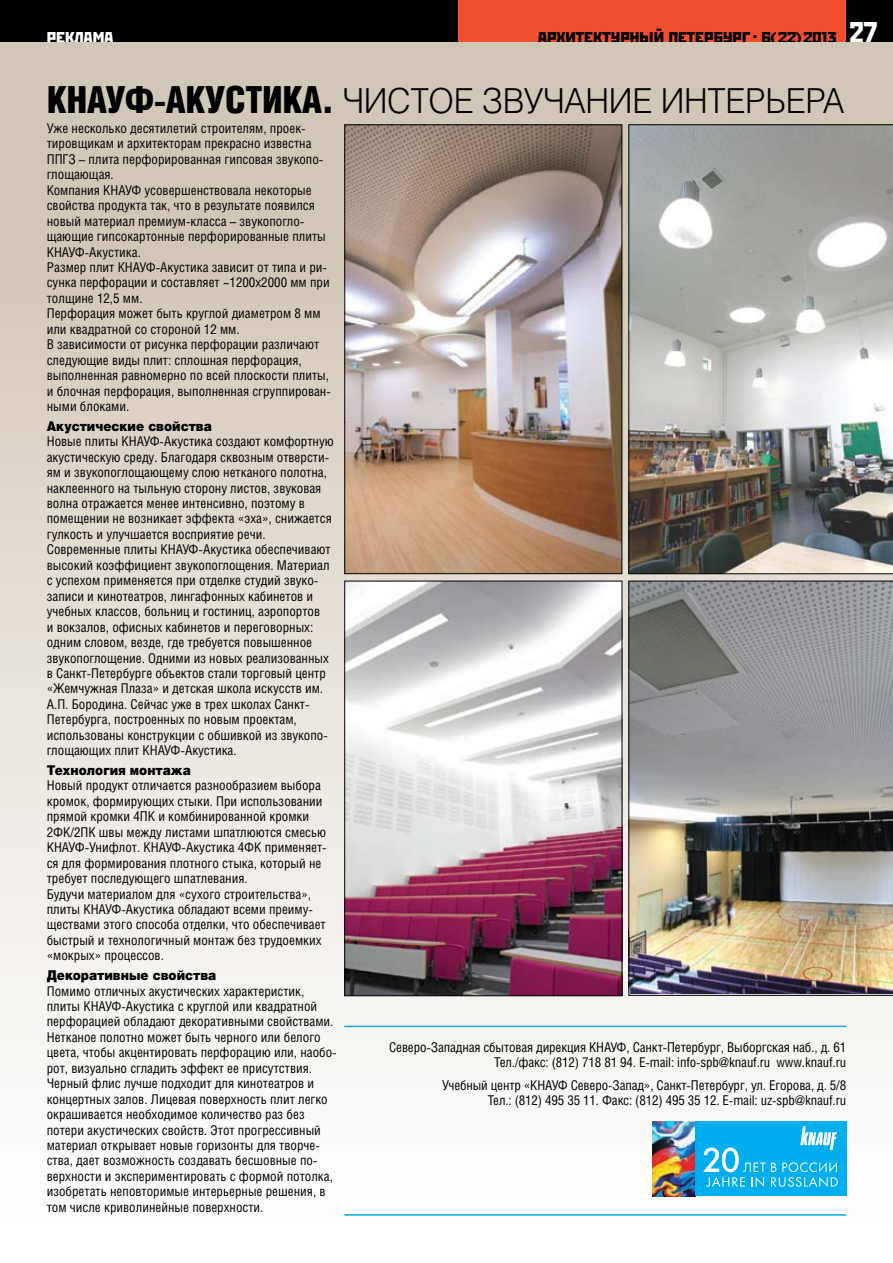
<style>
.page{position:relative;width:893px;height:1263px;background:#fff}
.page>*{position:absolute;margin:0;border:0;box-sizing:border-box;transform-origin:0 0}
.t1{font:300 34.5px "Helios";letter-spacing:-.01em;color:#000;scale:.95 1}
.t2{font:19.95px "Stenberg C";color:#000}
.t3{font:19.95px "Stenberg C";color:#fff}
.t4{font:15.75px "Stenberg C";letter-spacing:-.015em;color:#000;scale:1.22 1}
.t5{font:13.5px/15.5px "Helios Cond";color:#000}
.t6{font:900 13.5px "Helios";color:#000;scale:.9 1}
.s1{font-size:30px;color:#fff}
.s2{font-family:"Helios Cond";font-weight:900;font-size:37.5px}
</style>
<div class="page">
<div style="left:457px;top:0;width:389px;height:43px;background:#f04e2f"></div>
<div style="left:0;top:0;width:457px;height:43px;background:#000"></div>
<div style="left:846px;top:0;width:47px;height:43px;background:#000"></div>
<div style="left:0;top:43px;width:893px;height:1220px;background:linear-gradient(to bottom,#cbbfad,#fff)"></div>
<img style="left:628px;top:124px;width:265px;height:450px">
<img style="left:346px;top:583px;width:274px;height:411px">
<div style="left:344px;top:581px;width:278px;height:415px;border:1px solid #000"></div>
<img style="left:628px;top:581px;width:265px;height:415px">
<img style="left:346px;top:126px;width:274px;height:446px">
<div style="left:344px;top:124px;width:278px;height:450px;border:1px solid #000"></div>
<hr style="left:344px;top:1214px;width:502px;height:2px;background:#00aeef">
<hr style="left:344px;top:1026px;width:502px;height:1px;background:#00aeef">
<img style="left:653px;top:1121px;width:42px;height:75px">
<div style="left:695px;top:1121px;width:151px;height:75px;background:#00aeef"></div>
<svg style="left:703px;top:1126px;width:135px;height:61px"></svg>
<h2 class="t3" style="left:47px;top:25px;width:68px">реклама</h2>
<p class="t4" style="left:753px;top:28px;width:104px"><sup>.</sup> 6(22)2013 <span class="s1">27</span></p>
<h2 class="t2" style="left:538px;top:25px;width:213px">архитектурный петербург</h2>
<h1 class="t1" style="left:47px;top:80px;width:841px"><span class="s2">КНАУФ-АКУСТИКА.</span> ЧИСТОЕ ЗВУЧАНИЕ ИНТЕРЬЕРА</h1>
<p class="t5" style="left:47px;top:120px;width:286px">Уже несколько десятилетий строителям, проек&shy;тировщикам и архитекторам прекрасно известна ППГЗ – плита перфорированная гипсовая звукопо&shy;глощающая.<br>Компания КНАУФ усовершенствовала некоторые свойства продукта так, что в результате появился новый материал премиум-класса – звукопогло&shy;щающие гипсокартонные перфорированные плиты КНАУФ-Акустика.<br>Размер плит КНАУФ-Акустика зависит от типа и ри&shy;сунка перфорации и составляет ~1200х2000 мм при толщине 12,5 мм.<br>Перфорация может быть круглой диаметром 8 мм или квадратной со стороной 12 мм.<br>В зависимости от рисунка перфорации различают следующие виды плит: сплошная перфорация, выполненная равномерно по всей плоскости плиты, и блочная перфорация, выполненная сгруппирован&shy;ными блоками.</p>
<p class="t6" style="left:47px;top:417px;width:185px">Акустические свойства</p>
<p class="t5" style="left:47px;top:433px;width:289px">Новые плиты КНАУФ-Акустика создают комфортную акустическую среду. Благодаря сквозным отверсти&shy;ям и звукопоглощающему слою нетканого полотна, наклеенного на тыльную сторону листов, звуковая волна отражается менее интенсивно, поэтому в помещении не возникает эффекта «эха», снижается гулкость и улучшается восприятие речи.<br>Современные плиты КНАУФ-Акустика обеспечивают высокий коэффициент звукопоглощения. Материал с успехом применяется при отделке студий звуко&shy;записи и кинотеатров, лингафонных кабинетов и учебных классов, больниц и гостиниц, аэропортов<br>и вокзалов, офисных кабинетов и переговорных: одним словом, везде, где требуется повышенное звукопоглощение. Одними из новых реализованных в Санкт-Петербурге объектов стали торговый центр «Жемчужная Плаза» и детская школа искусств им.<br>А.П. Бородина. Сейчас уже в трех школах Санкт-Петербурга, построенных по новым проектам, использованы конструкции с обшивкой из звукопо&shy;глощающих плит КНАУФ-Акустика.</p>
<p class="t6" style="left:47px;top:762px;width:162px">Технология монтажа</p>
<p class="t5" style="left:47px;top:778px;width:281px">Новый продукт отличается разнообразием выбора кромок, формирующих стыки. При использовании прямой кромки 4ПК и комбинированной кромки 2ФК/2ПК швы между листами шпатлюются смесью КНАУФ-Унифлот. КНАУФ-Акустика 4ФК применяет&shy;ся для формирования плотного стыка, который не требует последующего шпатлевания.<br>Будучи материалом для «сухого строительства», плиты КНАУФ-Акустика обладают всеми преиму&shy;ществами этого способа отделки, что обеспечивает быстрый и технологичный монтаж без трудоемких «мокрых» процессов.</p>
<p class="t6" style="left:47px;top:967px;width:190px">Декоративные свойства</p>
<p class="t5" style="left:47px;top:983px;width:292px">Помимо отличных акустических характеристик, плиты КНАУФ-Акустика с круглой или квадратной перфорацией обладают декоративными свойствами.<br>Нетканое полотно может быть черного или белого цвета, чтобы акцентировать перфорацию или, наобо&shy;рот, визуально сгладить эффект ее присутствия.<br>Черный флис лучше подходит для кинотеатров и концертных залов. Лицевая поверхность плит легко окрашивается необходимое количество раз без потери акустических свойств. Этот прогрессивный материал открывает новые горизонты для творче&shy;ства, дает возможность создавать бесшовные по&shy;верхности и экспериментировать с формой потолка, изобретать неповторимые интерьерные решения, в том числе криволинейные поверхности.</p>
<p class="t5" style="left:389px;top:1040px;width:459px;line-height:15px;text-align:right">Северо-Западная сбытовая дирекция КНАУФ, Санкт-Петербург, Выборгская наб., д. 61<br>Тел./факс: (812) 718 81 94. E-mail: info-spb@knauf.ru www.knauf.ru</p>
<p class="t5" style="left:442px;top:1077px;width:405px;line-height:15px;text-align:right">Учебный центр «КНАУФ Северо-Запад», Санкт-Петербург, ул. Егорова, д. 5/8<br>Тел.: (812) 495 35 11. Факс: (812) 495 35 12. E-mail: uz-spb@knauf.ru</p>
</div>
